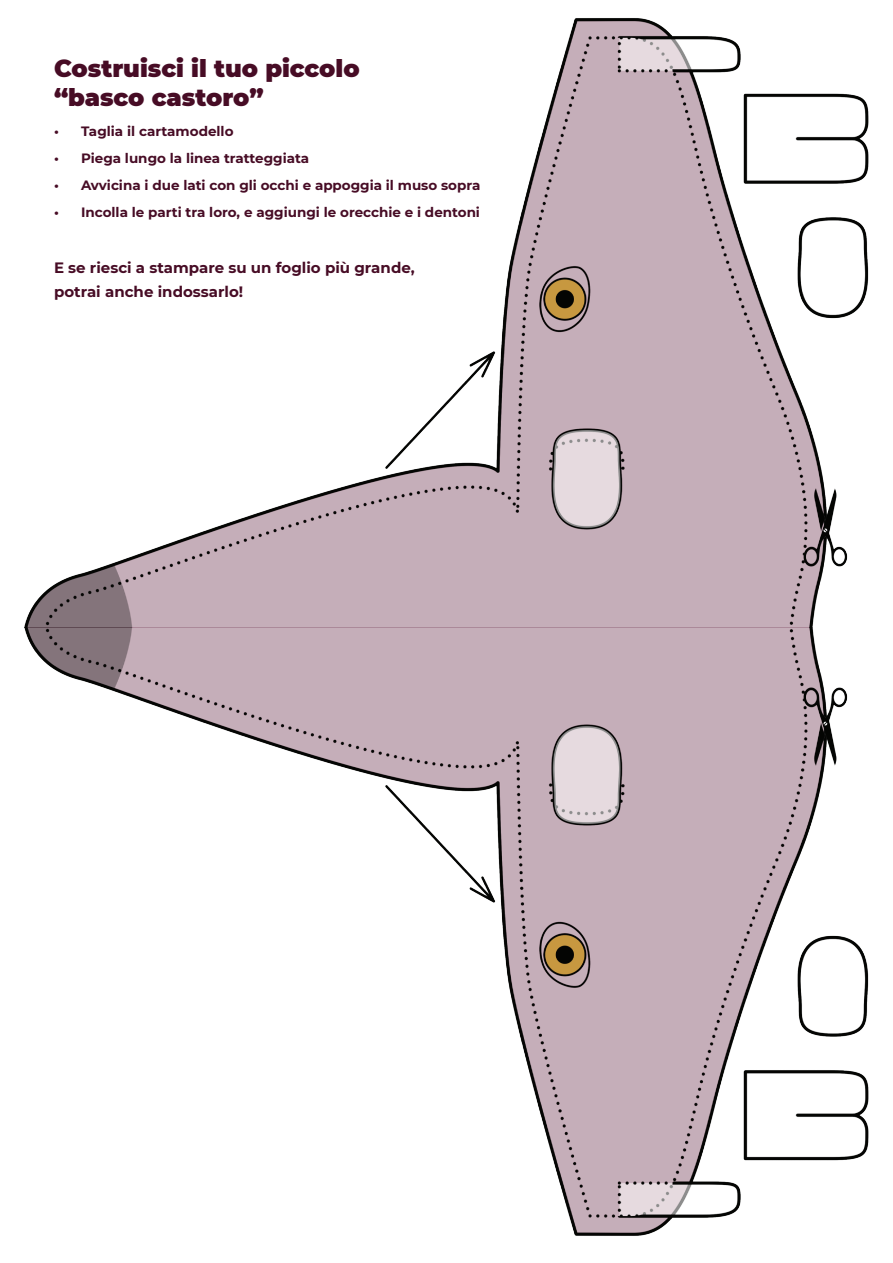
<style>
.page{position:relative;width:893px;height:1263px;background:#fff}
.page>*{position:absolute;margin:0;border:0;box-sizing:border-box;transform-origin:0 0}
.t1{font:900 24px/28.8px "Montserrat";color:#470c25}
.t2{font:700 15px/24px "Montserrat";color:#470c25}
.t3{font:700 13.5px "Montserrat";color:#470c25}
</style>
<div class="page">
<img style="left:24px;top:18px;width:845px;height:1218px">
<h1 class="t1" style="left:54px;top:53px;width:307px">Costruisci il tuo piccolo “basco castoro”</h1>
<p class="t3" style="left:54px;top:122px;width:181px">• Taglia il cartamodello</p>
<p class="t3" style="left:54px;top:149px;width:257px">• Piega lungo la linea tratteggiata</p>
<p class="t3" style="left:54px;top:176px;width:428px">• Avvicina i due lati con gli occhi e appoggia il muso sopra</p>
<p class="t3" style="left:54px;top:203px;width:428px">• Incolla le parti tra loro, e aggiungi le orecchie e i dentoni</p>
<p class="t2" style="left:54px;top:255px;width:362px">E se riesci a stampare su un foglio più grande, potrai anche indossarlo!</p>
</div>
